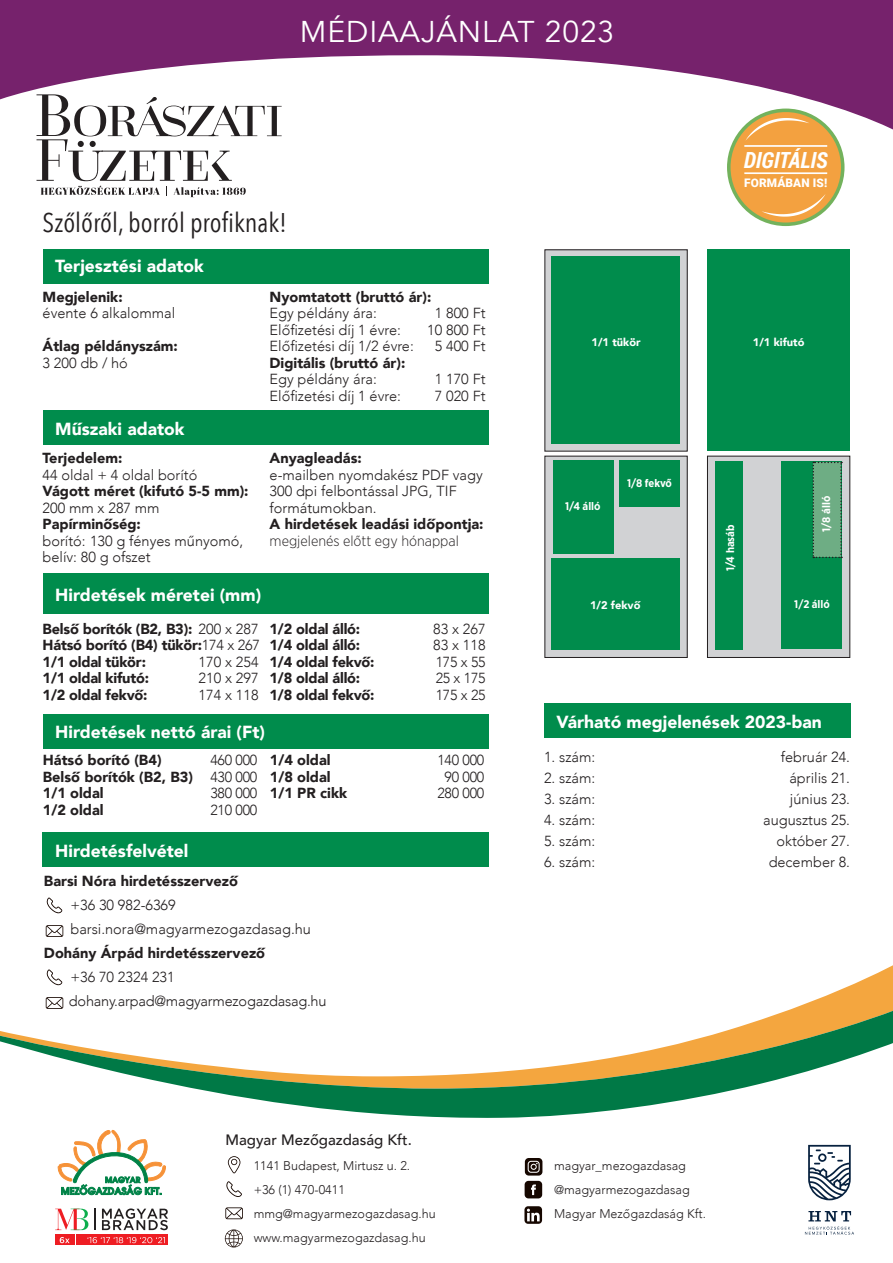
<style>
.page{position:relative;width:893px;height:1263px;background:#fff}
.page>*{position:absolute;margin:0;border:0;box-sizing:border-box;transform-origin:0 0}
.t1{font:30px "Avenir";letter-spacing:.03em;color:#fff}
.t2{font:27px "Avenir Next Condensed";color:#231f20}
.t3{font:italic 700 22.2px "Roboto Condensed";color:#fff}
.t4{font:900 17.4px "Avenir";color:#fff}
.t5{font:500 15px "Avenir";color:#231f20}
.t6{font:300 14.55px/16.5px "Avenir";color:#231f20}
.t7{font:900 14.55px/16.5px "Avenir";color:#231f20;text-align:justify}
.t8{font:300 14.55px "Gotham Narrow";color:#231f20}
.t9{font:300 12.6px/24px "Avenir";color:#231f20}
.t10{font:900 11.85px "Roboto";letter-spacing:.01em;color:#fff}
.t11{font:700 11.1px "Gotham Narrow";color:#fff}
.t12{font:900 11.1px "Avenir";color:#fff}
.s1{font-weight:300}
</style>
<div class="page">
<svg style="left:0;top:0;width:893px;height:141px;fill:#76226c"></svg>
<svg style="left:45px;top:965px;width:848px;height:38px"></svg>
<svg style="left:0;top:1003px;width:893px;height:115px"></svg>
<svg style="left:727px;top:109px;width:117px;height:117px"></svg>
<div style="left:730px;top:112px;width:111px;height:110px;background:#f3a140;border-radius:50%"></div>
<hr style="left:744px;top:145px;width:83px;height:2px;background:#fff">
<hr style="left:744px;top:172px;width:83px;height:2px;background:#fff">
<svg style="left:745px;top:118px;width:64px;height:23px"></svg>
<svg style="left:761px;top:194px;width:65px;height:23px"></svg>
<div style="left:43px;top:410px;width:445px;height:34px;background:#008c4c"></div>
<div style="left:43px;top:574px;width:445px;height:40px;background:#008c4c"></div>
<div style="left:43px;top:714px;width:445px;height:34px;background:#008c4c"></div>
<div style="left:43px;top:250px;width:445px;height:34px;background:#008c4c"></div>
<div style="left:545px;top:456px;width:142px;height:201px;background:#d1d2d4"></div>
<div style="left:707px;top:456px;width:143px;height:201px;background:#d1d2d4"></div>
<div style="left:707px;top:456px;width:143px;height:202px;border:1px solid #231f20"></div>
<div style="left:551px;top:558px;width:128px;height:91px;background:#008c4c"></div>
<div style="left:545px;top:250px;width:142px;height:201px;background:#d1d2d4"></div>
<div style="left:551px;top:257px;width:128px;height:187px;background:#008c4c"></div>
<div style="left:707px;top:250px;width:143px;height:201px;background:#008c4c"></div>
<div style="left:544px;top:703px;width:306px;height:34px;background:#008c4c"></div>
<svg style="left:37px;top:94px;width:245px;height:103px"></svg>
<div style="left:715px;top:462px;width:28px;height:188px;background:#008c4c"></div>
<div style="left:553px;top:460px;width:61px;height:93px;background:#008c4c"></div>
<div style="left:619px;top:460px;width:60px;height:47px;background:#008c4c"></div>
<div style="left:781px;top:462px;width:61px;height:187px;background:#008c4c"></div>
<svg style="left:805px;top:1211px;width:49px;height:23px"></svg>
<svg style="left:808px;top:1145px;width:43px;height:55px"></svg>
<svg style="left:46px;top:997px;width:17px;height:12px"></svg>
<svg style="left:47px;top:897px;width:15px;height:16px"></svg>
<svg style="left:47px;top:969px;width:15px;height:16px"></svg>
<svg style="left:46px;top:925px;width:17px;height:12px"></svg>
<div style="left:43px;top:833px;width:446px;height:34px;background:#008c4c"></div>
<svg style="left:812px;top:462px;width:30px;height:96px;background:#64a47c"></svg>
<svg style="left:525px;top:1158px;width:17px;height:17px"></svg>
<svg style="left:528px;top:1161px;width:12px;height:12px"></svg>
<div style="left:525px;top:1181px;width:17px;height:17px;background:#160700;border-radius:4px"></div>
<svg style="left:531px;top:1184px;width:5px;height:11px"></svg>
<div style="left:524px;top:1206px;width:18px;height:18px;background:#160700;border-radius:4px"></div>
<svg style="left:527px;top:1209px;width:13px;height:12px"></svg>
<svg style="left:228px;top:1156px;width:12px;height:17px"></svg>
<svg style="left:226px;top:1181px;width:16px;height:16px"></svg>
<svg style="left:225px;top:1207px;width:18px;height:12px"></svg>
<svg style="left:225px;top:1229px;width:18px;height:18px"></svg>
<svg style="left:58px;top:1130px;width:108px;height:65px"></svg>
<svg style="left:76px;top:1243px;width:92px;height:2px"></svg>
<svg style="left:55px;top:1243px;width:19px;height:2px"></svg>
<svg style="left:55px;top:1208px;width:113px;height:35px"></svg>
<h1 class="t1" style="left:300px;top:14px;width:316px">MÉDIAAJÁNLAT 2023</h1>
<h2 class="t2" style="left:43px;top:200px;width:246px">Szőlőről, borról profiknak!</h2>
<p class="t4" style="left:55px;top:251px;width:150px">Terjesztési adatok</p>
<h3 class="t3" style="left:744px;top:144px;width:85px">DIGITÁLIS</h3>
<p class="t10" style="left:744px;top:175px;width:85px">FORMÁBAN IS!</p>
<p class="t7" style="left:43px;top:288px;width:82px">Megjelenik:</p>
<p class="t6" style="left:43px;top:305px;width:134px">évente 6 alkalommal</p>
<p class="t7" style="left:43px;top:337px;width:137px">Átlag példányszám:</p>
<p class="t6" style="left:43px;top:354px;width:87px">3 200 db / hó</p>
<p class="t4" style="left:55px;top:414px;width:131px">Műszaki adatok</p>
<p class="t7" style="left:43px;top:450px;width:81px">Terjedelem:</p>
<p class="t6" style="left:43px;top:467px;width:156px">44 oldal + 4 oldal borító</p>
<p class="t7" style="left:43px;top:483px;width:208px">Vágott méret (kifutó 5-5 mm):</p>
<p class="t6" style="left:43px;top:500px;width:119px">200 mm x 287 mm</p>
<p class="t7" style="left:43px;top:516px;width:100px">Papírminőség:</p>
<p class="t6" style="left:43px;top:533px;width:202px">borító: 130 g fényes műnyomó, belív: 80 g ofszet</p>
<p class="t4" style="left:55px;top:580px;width:207px">Hirdetések méretei (mm)</p>
<p class="t7" style="left:43px;top:620px;width:219px">Belső borítók (B2, B3): <span class="s1">200 x 287<br></span>Hátsó borító (B4) tükör:<span class="s1">174 x 267<br></span>1/1 oldal tükör:</p>
<p class="t6" style="left:199px;top:653px;width:61px">170 x 254</p>
<p class="t7" style="left:43px;top:669px;width:108px">1/1 oldal kifutó:</p>
<p class="t6" style="left:199px;top:670px;width:61px">210 x 297</p>
<p class="t7" style="left:43px;top:686px;width:107px">1/2 oldal fekvő:</p>
<p class="t6" style="left:199px;top:686px;width:61px">174 x 118</p>
<p class="t7" style="left:270px;top:288px;width:163px">Nyomtatott (bruttó ár):</p>
<p class="t6" style="left:270px;top:305px;width:109px">Egy példány ára:</p>
<p class="t6" style="left:435px;top:305px;width:52px">1 800 Ft</p>
<p class="t6" style="left:270px;top:321px;width:133px">Előfizetési díj 1 évre:</p>
<p class="t6" style="left:427px;top:321px;width:60px">10 800 Ft</p>
<p class="t6" style="left:270px;top:338px;width:146px">Előfizetési díj 1/2 évre:</p>
<p class="t6" style="left:435px;top:338px;width:52px">5 400 Ft</p>
<p class="t7" style="left:270px;top:354px;width:137px">Digitális (bruttó ár):</p>
<p class="t6" style="left:270px;top:371px;width:109px">Egy példány ára:</p>
<p class="t6" style="left:435px;top:371px;width:52px">1 170 Ft</p>
<p class="t6" style="left:270px;top:387px;width:133px">Előfizetési díj 1 évre:</p>
<p class="t6" style="left:435px;top:387px;width:52px">7 020 Ft</p>
<p class="t7" style="left:270px;top:450px;width:94px">Anyagleadás:</p>
<p class="t6" style="left:270px;top:467px;width:215px">e-mailben nyomdakész PDF vagy<br>300 dpi felbontással JPG, TIF formátumokban.</p>
<p class="t7" style="left:270px;top:516px;width:215px">A hirdetések leadási időpontja:</p>
<p class="t8" style="left:270px;top:532px;width:191px">megjelenés előtt egy hónappal</p>
<p class="t7" style="left:270px;top:620px;width:92px">1/2 oldal álló:</p>
<p class="t6" style="left:433px;top:620px;width:54px">83 x 267</p>
<p class="t7" style="left:270px;top:636px;width:92px">1/4 oldal álló:</p>
<p class="t6" style="left:433px;top:637px;width:54px">83 x 118</p>
<p class="t7" style="left:270px;top:653px;width:107px">1/4 oldal fekvő:</p>
<p class="t6" style="left:436px;top:653px;width:51px">175 x 55</p>
<p class="t7" style="left:270px;top:669px;width:92px">1/8 oldal álló:</p>
<p class="t6" style="left:436px;top:670px;width:51px">25 x 175</p>
<p class="t7" style="left:270px;top:686px;width:107px">1/8 oldal fekvő:</p>
<p class="t6" style="left:436px;top:686px;width:51px">175 x 25</p>
<p class="t4" style="left:55px;top:717px;width:211px">Hirdetések nettó árai (Ft)</p>
<p class="t7" style="left:43px;top:752px;width:120px">Hátsó borító (B4)</p>
<p class="t7" style="left:43px;top:752px;width:216px;text-indent:168px"><span class="s1">460 000<br></span>Belső borítók (B2, B3) <span class="s1">430 000<br></span>1/1 oldal</p>
<p class="t6" style="left:210px;top:785px;width:48px">380 000</p>
<p class="t7" style="left:43px;top:801px;width:62px">1/2 oldal</p>
<p class="t6" style="left:210px;top:802px;width:48px">210 000</p>
<p class="t4" style="left:55px;top:836px;width:135px">Hirdetésfelvétel</p>
<p class="t7" style="left:270px;top:752px;width:62px">1/4 oldal</p>
<p class="t6" style="left:437px;top:752px;width:48px">140 000</p>
<p class="t7" style="left:270px;top:768px;width:62px">1/8 oldal</p>
<p class="t6" style="left:445px;top:769px;width:41px">90 000</p>
<p class="t7" style="left:270px;top:785px;width:79px">1/1 PR cikk</p>
<p class="t6" style="left:437px;top:785px;width:48px">280 000</p>
<p class="t7" style="left:44px;top:872px;width:195px">Barsi Nóra hirdetésszervező</p>
<p class="t6" style="left:70px;top:893px;width:242px;line-height:24px">+36 30 982-6369 barsi.nora@magyarmezogazdasag.hu</p>
<p class="t7" style="left:44px;top:944px;width:223px">Dohány Árpád hirdetésszervező</p>
<p class="t6" style="left:69px;top:965px;width:259px;line-height:24px">+36 70 2324 231 dohany.arpad@magyarmezogazdasag.hu</p>
<p class="t5" style="left:226px;top:1126px;width:188px">Magyar Mezőgazdaság Kft.</p>
<p class="t9" style="left:254px;top:1154px;width:184px">1141 Budapest, Mirtusz u. 2.<br>+36 (1) 470-0411 mmg@magyarmezogazdasag.hu www.magyarmezogazdasag.hu</p>
<p class="t12" style="left:591px;top:332px;width:51px">1/1 tükör</p>
<p class="t12" style="left:753px;top:332px;width:53px">1/1 kifutó</p>
<p class="t11" style="left:565px;top:499px;width:37px">1/4 álló</p>
<p class="t11" style="left:627px;top:476px;width:46px">1/8 fekvő</p>
<p class="t12" style="left:590px;top:596px;width:52px">1/2 fekvő</p>
<p class="t11" style="left:723px;top:571px;width:48px;rotate:-90deg">1/4 hasáb</p>
<p class="t11" style="left:819px;top:532px;width:37px;rotate:-90deg">1/8 álló</p>
<p class="t11" style="left:794px;top:597px;width:37px">1/2 álló</p>
<p class="t4" style="left:556px;top:706px;width:267px">Várható megjelenések 2023-ban</p>
<p class="t6" style="left:544px;top:749px;width:53px">1. szám:</p>
<p class="t6" style="left:781px;top:749px;width:71px">február 24.</p>
<p class="t6" style="left:544px;top:770px;width:53px">2. szám:</p>
<p class="t6" style="left:789px;top:770px;width:62px">április 21.</p>
<p class="t6" style="left:544px;top:791px;width:53px">3. szám:</p>
<p class="t6" style="left:790px;top:791px;width:62px">június 23.</p>
<p class="t6" style="left:544px;top:812px;width:53px">4. szám:</p>
<p class="t6" style="left:763px;top:812px;width:88px">augusztus 25.</p>
<p class="t6" style="left:544px;top:833px;width:53px">5. szám:</p>
<p class="t6" style="left:776px;top:833px;width:75px">október 27.</p>
<p class="t6" style="left:544px;top:854px;width:53px">6. szám:</p>
<p class="t6" style="left:769px;top:854px;width:83px">december 8.</p>
<p class="t9" style="left:554px;top:1154px;width:153px">magyar_mezogazdasag @magyarmezogazdasag<br>Magyar Mezőgazdaság Kft.</p>
</div>
